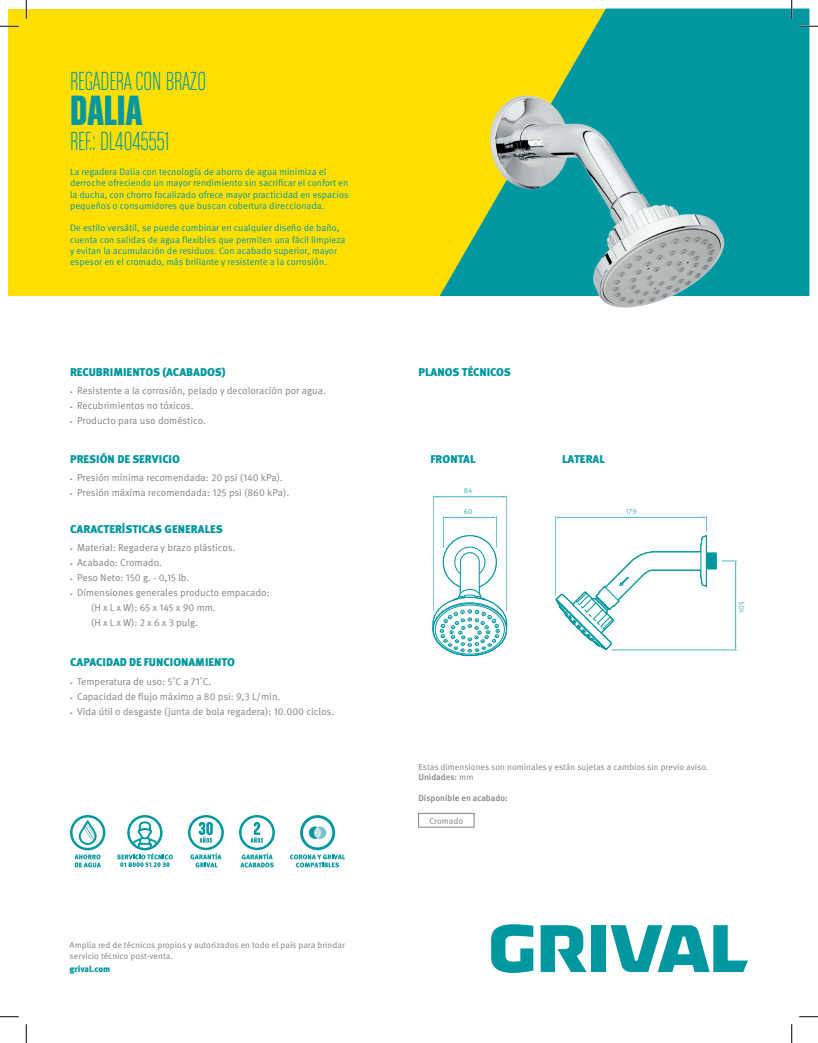
<style>
.page{position:relative;width:818px;height:1043px;background:#fff}
.page>*{position:absolute;margin:0;border:0;box-sizing:border-box;transform-origin:0 0}
.t1{font:45px "Chalet Comprime Hong Kong Sixty";color:#0097a0}
.t2{font:27.75px "Chalet Comprime Milan Eighty";color:#0097a0}
.t3{font:900 11.25px "Meta Pro";color:#0097a0}
.t4{font:10px "Meta Pro Norm";color:#808285}
.t5{font:9.38px/11.2px "Meta Pro Norm";color:#0097a0}
.t6{font:8.75px "Meta Pro Norm";color:#808285}
.t7{font:500 8.75px "Meta Pro";color:#808285}
.t8{font:900 8.75px "Meta Pro";letter-spacing:-.01em;color:#0097a0}
.t9{font:7.5px "Meta Pro Norm";color:#32b0b8}
.s1{font-size:5px}
.s2{font-family:"Meta Pro Norm";font-weight:400}
</style>
<div class="page">
<div style="left:9px;top:9px;width:799px;height:287px;background:#ffdf01"></div>
<svg style="left:439px;top:9px;width:370px;height:287px;fill:#0097a0"></svg>
<svg style="left:540px;top:925px;width:46px;height:47px"></svg>
<div style="left:591px;top:925px;width:15px;height:47px;background:#0097a0"></div>
<svg style="left:491px;top:924px;width:42px;height:48px"></svg>
<svg style="left:610px;top:925px;width:137px;height:47px"></svg>
<div style="left:418px;top:813px;width:56px;height:14px;border:1px solid #808285"></div>
<svg style="left:70px;top:815px;width:35px;height:52px"></svg>
<svg style="left:188px;top:815px;width:36px;height:52px"></svg>
<svg style="left:117px;top:815px;width:56px;height:52px"></svg>
<svg style="left:239px;top:815px;width:36px;height:52px"></svg>
<svg style="left:290px;top:815px;width:55px;height:52px"></svg>
<img style="left:464px;top:77px;width:287px;height:231px">
<hr style="left:611px;top:650px;width:125px;height:1px;background:#0097a0">
<svg style="left:555px;top:516px;width:181px;height:134px"></svg>
<hr style="left:446px;top:517px;width:47px;height:1px;background:#0097a0">
<hr style="left:436px;top:496px;width:68px;height:1px;background:#0097a0">
<svg style="left:432px;top:535px;width:75px;height:121px"></svg>
<hr style="left:506px;top:495px;width:1px;height:115px;background:#0097a0">
<hr style="left:433px;top:495px;width:1px;height:115px;background:#0097a0">
<hr style="left:443px;top:516px;width:1px;height:31px;background:#0097a0">
<hr style="left:496px;top:516px;width:1px;height:31px;background:#0097a0">
<svg style="left:0;top:25px;width:19px;height:2px"></svg>
<svg style="left:799px;top:25px;width:19px;height:2px"></svg>
<svg style="left:0;top:1016px;width:19px;height:1px"></svg>
<svg style="left:799px;top:1016px;width:19px;height:1px"></svg>
<svg style="left:25px;top:0;width:2px;height:19px"></svg>
<svg style="left:25px;top:1024px;width:2px;height:18px"></svg>
<svg style="left:790px;top:0;width:2px;height:19px"></svg>
<svg style="left:791px;top:1024px;width:1px;height:18px"></svg>
<p class="t2" style="left:70px;top:66px;width:138px">REGADERA CON BRAZO</p>
<p class="t1" style="left:70px;top:84px;width:73px">DALIA</p>
<p class="t2" style="left:70px;top:126px;width:101px">REF.: DL4045551</p>
<p class="t5" style="left:70px;top:166px;width:280px">La regadera Dalia con tecnología de ahorro de agua minimiza el derroche ofreciendo un mayor rendimiento sin sacrificar el confort en la ducha, con chorro focalizado ofrece mayor practicidad en espacios pequeños o consumidores que buscan cobertura direccionada.</p>
<p class="t5" style="left:70px;top:222px;width:277px">De estilo versátil, se puede combinar en cualquier diseño de baño, cuenta con salidas de agua flexibles que permiten una fácil limpieza y evitan la acumulación de residuos. Con acabado superior, mayor espesor en el cromado, más brillante y resistente a la corrosión.</p>
<p class="t3" style="left:70px;top:363px;width:157px">RECUBRIMIENTOS (ACABADOS)</p>
<p class="t4" style="left:70px;top:383px;width:257px"><span class="s1">•</span> Resistente a la corrosión, pelado y decoloración por agua.</p>
<p class="t4" style="left:70px;top:398px;width:125px"><span class="s1">•</span> Recubrimientos no tóxicos.</p>
<p class="t4" style="left:70px;top:413px;width:137px"><span class="s1">•</span> Producto para uso doméstico.</p>
<p class="t3" style="left:70px;top:450px;width:111px">PRESIÓN DE SERVICIO</p>
<p class="t4" style="left:70px;top:470px;width:214px"><span class="s1">•</span> Presión mínima recomendada: 20 psi (140 kPa).</p>
<p class="t4" style="left:70px;top:485px;width:220px"><span class="s1">•</span> Presión máxima recomendada: 125 psi (860 kPa).</p>
<p class="t3" style="left:70px;top:520px;width:154px">CARACTERÍSTICAS GENERALES</p>
<p class="t4" style="left:70px;top:540px;width:167px"><span class="s1">•</span> Material: Regadera y brazo plásticos.</p>
<p class="t4" style="left:70px;top:555px;width:93px"><span class="s1">•</span> Acabado: Cromado.</p>
<p class="t4" style="left:70px;top:570px;width:121px"><span class="s1">•</span> Peso Neto: 150 g. - 0,15 lb.</p>
<p class="t4" style="left:70px;top:585px;width:201px"><span class="s1">•</span> Dimensiones generales producto empacado:</p>
<p class="t4" style="left:91px;top:600px;width:126px">(H x L x W): 65 x 145 x 90 mm.</p>
<p class="t4" style="left:91px;top:615px;width:108px">(H x L x W): 2 x 6 x 3 pulg.</p>
<p class="t3" style="left:70px;top:653px;width:166px">CAPACIDAD DE FUNCIONAMIENTO</p>
<p class="t4" style="left:70px;top:674px;width:143px"><span class="s1">•</span> Temperatura de uso: 5˚C a 71˚C.</p>
<p class="t4" style="left:70px;top:689px;width:212px"><span class="s1">•</span> Capacidad de flujo máximo a 80 psi: 9,3 L/min.</p>
<p class="t4" style="left:70px;top:704px;width:266px"><span class="s1">•</span> Vida útil o desgaste (junta de bola regadera): 10.000 ciclos.</p>
<p class="t6" style="left:70px;top:938px;width:277px">Amplia red de técnicos propios y autorizados en todo el país para brindar</p>
<p class="t6" style="left:70px;top:949px;width:105px">servicio técnico post-venta.</p>
<p class="t8" style="left:70px;top:962px;width:42px">grival.com</p>
<p class="t3" style="left:418px;top:363px;width:94px">PLANOS TÉCNICOS</p>
<p class="t3" style="left:430px;top:450px;width:46px">FRONTAL</p>
<p class="t3" style="left:562px;top:450px;width:44px">LATERAL</p>
<p class="t9" style="left:464px;top:485px;width:10px">84</p>
<p class="t9" style="left:464px;top:505px;width:10px">60</p>
<p class="t9" style="left:625px;top:505px;width:13px">179</p>
<p class="t9" style="left:736px;top:613px;width:13px;rotate:-90deg">105</p>
<p class="t6" style="left:418px;top:760px;width:292px">Estas dimensiones son nominales y están sujetas a cambios sin previo aviso.</p>
<p class="t7" style="left:418px;top:770px;width:57px">Unidades: <span class="s2">mm</span></p>
<p class="t7" style="left:418px;top:791px;width:91px">Disponible en acabado:</p>
<p class="t6" style="left:429px;top:814px;width:35px">Cromado</p>
</div>
